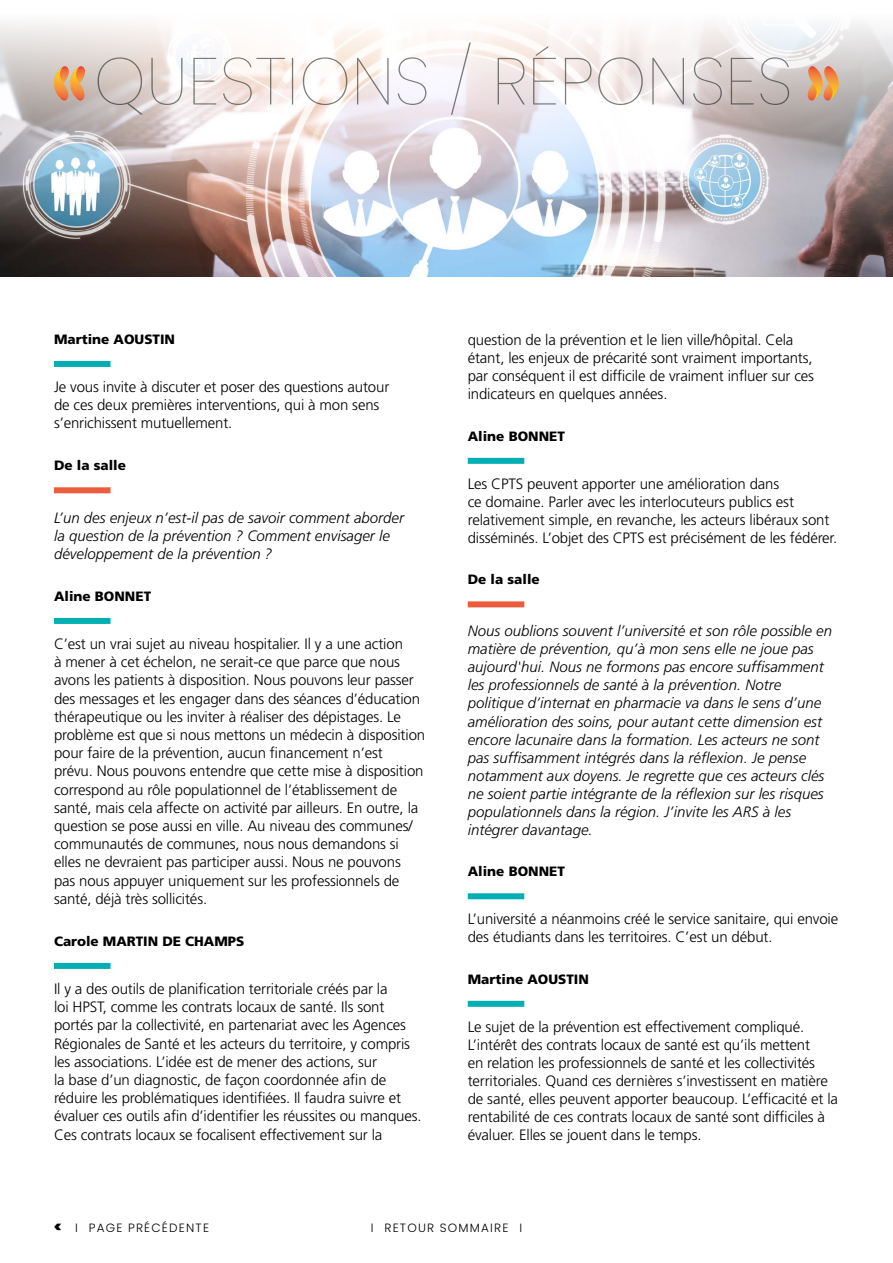
<style>
.page{position:relative;width:893px;height:1263px;background:#fff}
.page>*{position:absolute;margin:0;border:0;box-sizing:border-box;transform-origin:0 0}
.t1{font:300 15px/18.1px "Frutiger LT Std";letter-spacing:-.01em;color:#000}
.t2{font:italic 300 15px/18px "Frutiger LT Std";color:#000}
.t3{font:900 13.5px "Frutiger LT Std";color:#000}
.t4{font:300 12px "Poppins";letter-spacing:.1em;color:#000}
.s1{font-weight:900;font-size:15px}
</style>
<div class="page">
<div style="left:54px;top:361px;width:57px;height:6px;background:#04afb3"></div>
<div style="left:54px;top:487px;width:57px;height:6px;background:#eb5d3b"></div>
<div style="left:54px;top:618px;width:57px;height:6px;background:#04afb3"></div>
<div style="left:54px;top:963px;width:57px;height:6px;background:#04afb3"></div>
<div style="left:468px;top:458px;width:56px;height:6px;background:#04afb3"></div>
<div style="left:468px;top:601px;width:56px;height:6px;background:#eb5d3b"></div>
<div style="left:468px;top:893px;width:56px;height:6px;background:#04afb3"></div>
<div style="left:468px;top:1001px;width:56px;height:6px;background:#04afb3"></div>
<img style="left:0;top:23px;width:893px;height:254px">
<svg style="left:808px;top:66px;width:31px;height:35px"></svg>
<svg style="left:54px;top:66px;width:31px;height:36px"></svg>
<svg style="left:98px;top:43px;width:691px;height:72px"></svg>
<p class="t3" style="left:54px;top:331px;width:123px">Martine AOUSTIN</p>
<p class="t1" style="left:54px;top:378px;width:337px">Je vous invite à discuter et poser des questions autour de ces deux premières interventions, qui à mon sens s’enrichissent mutuellement.</p>
<p class="t3" style="left:54px;top:457px;width:74px">De la salle</p>
<p class="t2" style="left:54px;top:508px;width:351px">L’un des enjeux n’est-il pas de savoir comment aborder la question de la prévention ? Comment envisager le développement de la prévention ?</p>
<p class="t3" style="left:54px;top:588px;width:99px">Aline BONNET</p>
<p class="t1" style="left:54px;top:635px;width:373px">C’est un vrai sujet au niveau hospitalier. Il y a une action<br>à mener à cet échelon, ne serait-ce que parce que nous avons les patients à disposition. Nous pouvons leur passer des messages et les engager dans des séances d’éducation thérapeutique ou les inviter à réaliser des dépistages. Le problème est que si nous mettons un médecin à disposition pour faire de la prévention, aucun financement n’est prévu. Nous pouvons entendre que cette mise à disposition correspond au rôle populationnel de l’établissement de santé, mais cela affecte on activité par ailleurs. En outre, la question se pose aussi en ville. Au niveau des communes/ communautés de communes, nous nous demandons si elles ne devraient pas participer aussi. Nous ne pouvons pas nous appuyer uniquement sur les professionnels de santé, déjà très sollicités.</p>
<p class="t3" style="left:54px;top:933px;width:192px">Carole MARTIN DE CHAMPS</p>
<p class="t1" style="left:54px;top:980px;width:369px">Il y a des outils de planification territoriale créés par la<br>loi HPST, comme les contrats locaux de santé. Ils sont portés par la collectivité, en partenariat avec les Agences Régionales de Santé et les acteurs du territoire, y compris les associations. L’idée est de mener des actions, sur<br>la base d’un diagnostic, de façon coordonnée afin de réduire les problématiques identifiées. Il faudra suivre et évaluer ces outils afin d’identifier les réussites ou manques.<br>Ces contrats locaux se focalisent effectivement sur la</p>
<p class="t1" style="left:468px;top:331px;width:348px">question de la prévention et le lien ville/hôpital. Cela étant, les enjeux de précarité sont vraiment importants, par conséquent il est difficile de vraiment influer sur ces indicateurs en quelques années.</p>
<p class="t3" style="left:468px;top:428px;width:99px">Aline BONNET</p>
<p class="t1" style="left:468px;top:475px;width:371px">Les CPTS peuvent apporter une amélioration dans<br>ce domaine. Parler avec les interlocuteurs publics est relativement simple, en revanche, les acteurs libéraux sont disséminés. L’objet des CPTS est précisément de les fédérer.</p>
<p class="t3" style="left:468px;top:571px;width:74px">De la salle</p>
<p class="t2" style="left:468px;top:622px;width:366px">Nous oublions souvent l’université et son rôle possible en matière de prévention, qu’à mon sens elle ne joue pas aujourd'hui. Nous ne formons pas encore suffisamment les professionnels de santé à la prévention. Notre politique d’internat en pharmacie va dans le sens d’une amélioration des soins, pour autant cette dimension est encore lacunaire dans la formation. Les acteurs ne sont pas suffisamment intégrés dans la réflexion. Je pense notamment aux doyens. Je regrette que ces acteurs clés ne soient partie intégrante de la réflexion sur les risques populationnels dans la région. J’invite les ARS à les intégrer davantage.</p>
<p class="t3" style="left:468px;top:863px;width:99px">Aline BONNET</p>
<p class="t1" style="left:468px;top:910px;width:372px">L’université a néanmoins créé le service sanitaire, qui envoie des étudiants dans les territoires. C’est un début.</p>
<p class="t3" style="left:468px;top:971px;width:123px">Martine AOUSTIN</p>
<p class="t1" style="left:468px;top:1017px;width:372px">Le sujet de la prévention est effectivement compliqué.<br>L’intérêt des contrats locaux de santé est qu’ils mettent<br>en relation les professionnels de santé et les collectivités territoriales. Quand ces dernières s’investissent en matière de santé, elles peuvent apporter beaucoup. L’efficacité et la rentabilité de ces contrats locaux de santé sont difficiles à évaluer. Elles se jouent dans le temps.</p>
<p class="t4" style="left:54px;top:1221px;width:157px"><span class="s1">&lt;</span> I PAGE PRÉCÉDENTE</p>
<p class="t4" style="left:371px;top:1221px;width:153px">I RETOUR SOMMAIRE I</p>
</div>
